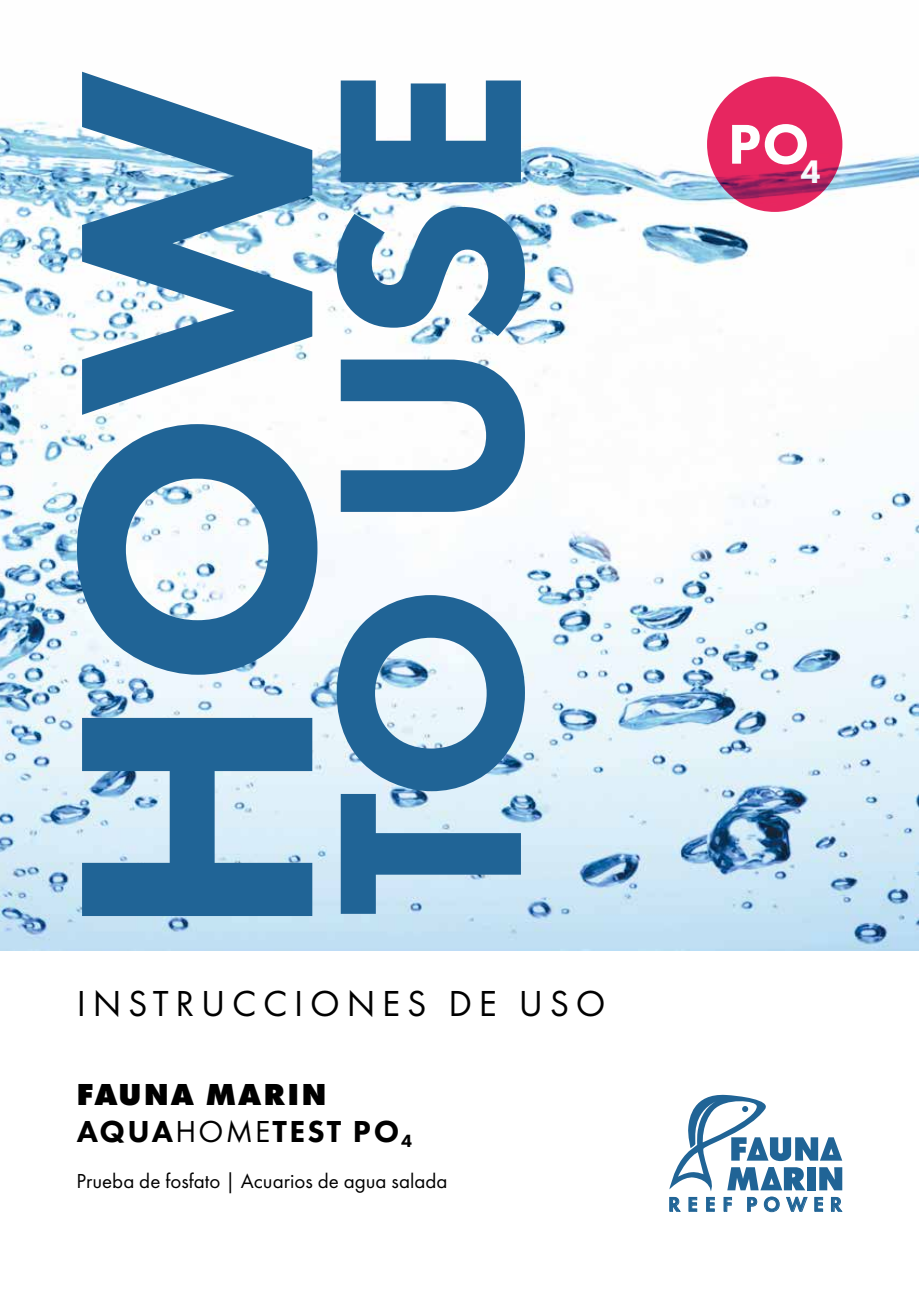
<style>
.page{position:relative;width:919px;height:1289px;background:#fff}
.page>*{position:absolute;margin:0;border:0;box-sizing:border-box;transform-origin:0 0}
.t1{font:800 345px "Futura PT";color:#206496}
.t2{font:800 270px "Futura PT";color:#206496}
.t3{font:800 58.05px "Futura PT";color:#fff}
.t4{font:37.5px "Futura PT";letter-spacing:.18em;color:#000}
.t5{font:800 31.5px/37.8px "Futura PT";letter-spacing:.06em;color:#000}
.t6{font:21px "Futura PT";color:#000}
.t7{font:600 20.85px "Futura PT";letter-spacing:.31em;color:#206496}
.s1{font-style:inherit}
.s2{font-weight:400}
</style>
<div class="page">
<img style="left:0;top:76px;width:918px;height:874px">
<svg style="left:669px;top:1094px;width:173px;height:97px"></svg>
<svg style="left:707px;top:77px;width:135px;height:135px;background:#db255f"></svg>
<h1 class="t1" style="left:-19px;top:941px;width:872px;rotate:-90deg">HOW</h1>
<h2 class="t2" style="left:262px;top:916px;width:851px;rotate:-90deg">TO USE</h2>
<h3 class="t4" style="left:77px;top:980px;width:530px">INSTRUCCIONES DE USO</h3>
<h3 class="t5" style="left:77px;top:1074px;width:337px">FAUNA MARIN<br><span class="s1">AQUA</span><span class="s2">HOME</span><span class="s1">TEST PO</span><sub>4</sub></h3>
<p class="t6" style="left:77px;top:1168px;width:372px">Prueba de fosfato | Acuarios de agua salada</p>
<h3 class="t3" style="left:727px;top:108px;width:95px">PO<sub>4</sub></h3>
<p class="t7" style="left:668px;top:1191px;width:175px">REEF POWER</p>
</div>
